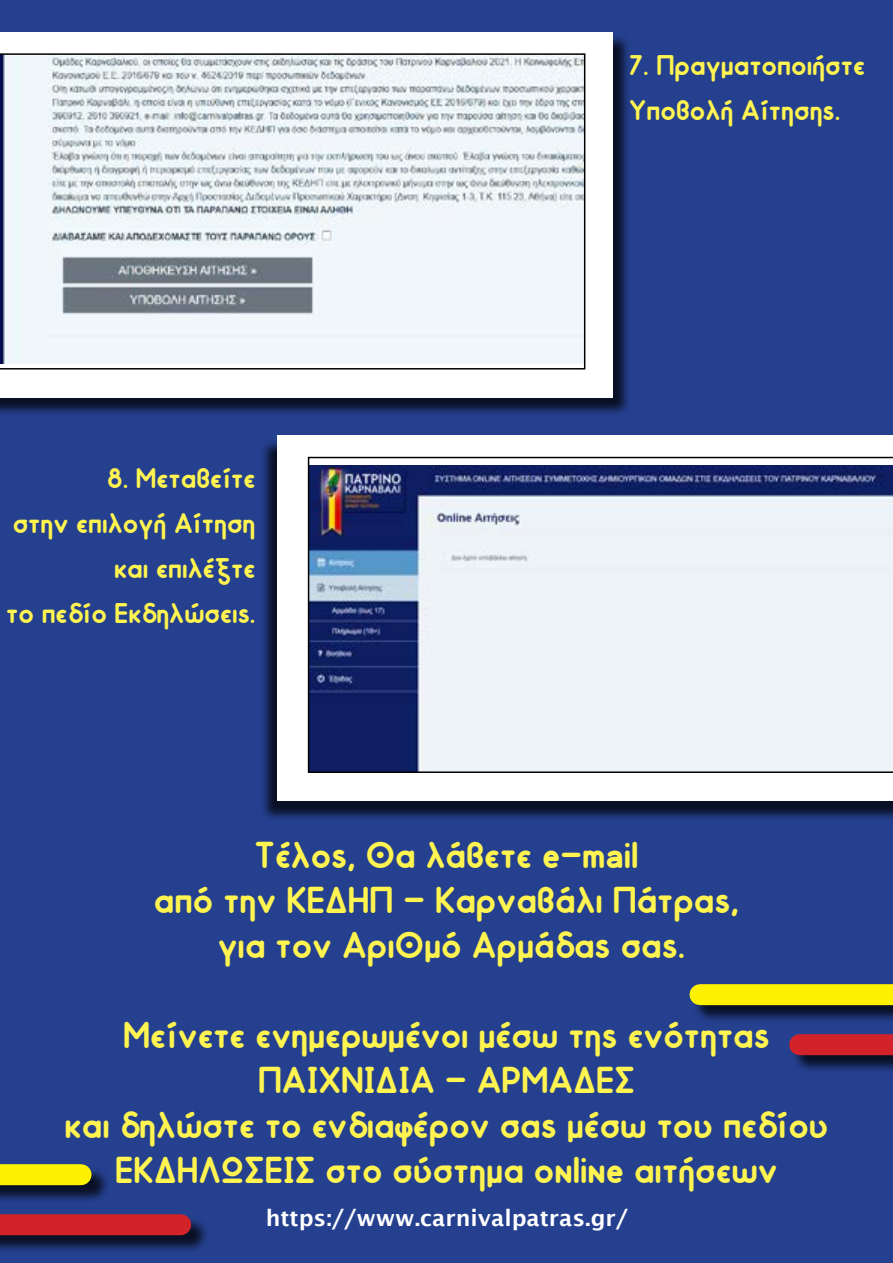
<style>
.page{position:relative;width:893px;height:1263px;background:#25408f}
.page>*{position:absolute;margin:0;border:0;box-sizing:border-box;transform-origin:0 0}
.t1{font:700 37.5px/45px "Aka Acid Odin";color:#fff450;text-align:center}
.t2{font:700 28.5px/45px "Aka Acid Odin";color:#fff450}
.t3{font:600 22.5px "Lucida Sans";color:#fff}
</style>
<div class="page">
<div style="left:0;top:34px;width:631px;height:383px;background:#000;opacity:.75"></div>
<div style="left:0;top:32px;width:612px;height:366px;background:#fff"></div>
<svg style="left:0;top:53px;width:585px;height:316px"></svg>
<div style="left:261px;top:439px;width:632px;height:383px;background:#000;opacity:.75"></div>
<div style="left:277px;top:435px;width:616px;height:366px;background:#fff"></div>
<svg style="left:308px;top:457px;width:585px;height:316px;background:#b8bfd1"></svg>
<div style="left:692px;top:987px;width:201px;height:37px;background:#000;opacity:.75"></div>
<div style="left:700px;top:984px;width:193px;height:21px;background:#fff200"></div>
<div style="left:792px;top:1037px;width:101px;height:37px;background:#000;opacity:.75"></div>
<div style="left:800px;top:1034px;width:93px;height:21px;background:#d2232a"></div>
<div style="left:0;top:1167px;width:110px;height:37px;background:#000;opacity:.75"></div>
<div style="left:0;top:1164px;width:81px;height:21px;background:#fff200"></div>
<div style="left:0;top:1217px;width:210px;height:37px;background:#000;opacity:.75"></div>
<div style="left:0;top:1214px;width:181px;height:21px;background:#d2232a"></div>
<p class="t2" style="left:6px;top:455px;width:251px;text-align:right">8. Μεταβείτε<br>στην επιλογή Αίτηση και επιλέξτε<br>το πεδίο Εκδηλώσεις.</p>
<p class="t2" style="left:629px;top:43px;width:237px">7. Πραγματοποιήστε<br>Υποβολή Αίτησης.</p>
<p class="t1" style="left:154px;top:833px;width:586px">Τέλος, θα λάβετε e-mail<br>από την ΚΕΔΗΠ - Καρναβάλι Πάτρας, για τον Αριθμό Αρμάδας σας.</p>
<p class="t1" style="left:65px;top:1013px;width:765px">Μείνετε ενημερωμένοι μέσω της ενότητας ΠΑΙΧΝΙΔΙΑ - ΑΡΜΑΔΕΣ<br>και δηλώστε το ενδιαφέρον σας μέσω του πεδίου ΕΚΔΗΛΩΣΕΙΣ στο σύστημα online αιτήσεων</p>
<p class="t3" style="left:266px;top:1205px;width:364px">https://www.carnivalpatras.gr/</p>
</div>
